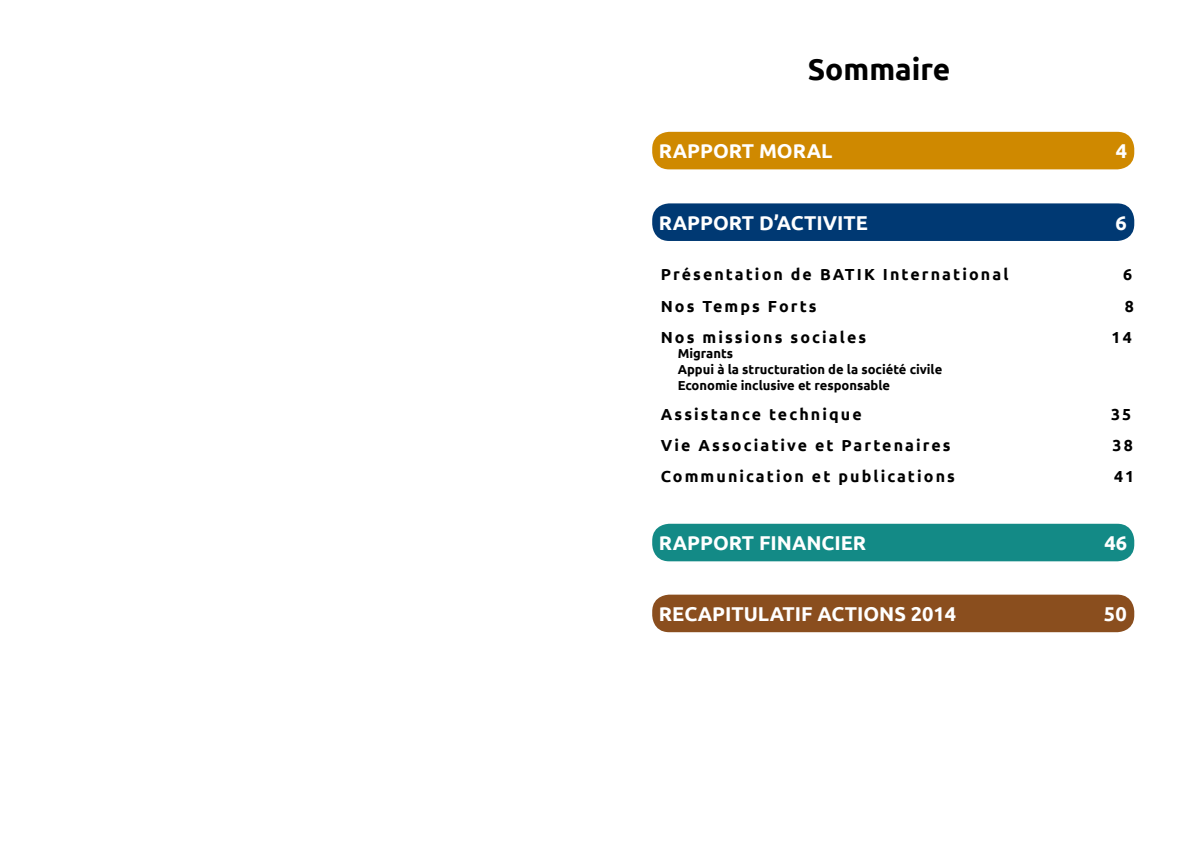
<style>
.page{position:relative;width:1191px;height:842px;background:#fff}
.page>*{position:absolute;margin:0;border:0;box-sizing:border-box;transform-origin:0 0}
.t1{font:700 30px "Ubuntu";color:#000}
.t2{font:700 20px "Ubuntu";color:#fff}
.t3{font:700 16px "Ubuntu";letter-spacing:.13em;color:#000}
.t4{font:700 13px/15.6px "Ubuntu";color:#000}
</style>
<div class="page">
<div style="left:652px;top:132px;width:482px;height:37px;background:#cf8900;border-radius:17px"></div>
<div style="left:652px;top:524px;width:482px;height:37px;background:#138a86;border-radius:17px"></div>
<div style="left:652px;top:595px;width:482px;height:37px;background:#8a4e1e;border-radius:17px"></div>
<div style="left:652px;top:203px;width:482px;height:38px;background:#003973;border-radius:17px"></div>
<h1 class="t1" style="left:807px;top:51px;width:144px">Sommaire</h1>
<p class="t2" style="left:659px;top:139px;width:175px">RAPPORT MORAL</p>
<p class="t2" style="left:1115px;top:139px;width:13px">4</p>
<p class="t2" style="left:659px;top:211px;width:211px">RAPPORT D’ACTIVITE</p>
<p class="t2" style="left:1115px;top:211px;width:13px">6</p>
<p class="t3" style="left:660px;top:265px;width:349px">Présentation de BATIK International</p>
<p class="t3" style="left:1123px;top:265px;width:11px">6</p>
<p class="t3" style="left:660px;top:296px;width:157px">Nos Temps Forts</p>
<p class="t3" style="left:1125px;top:296px;width:11px">8</p>
<p class="t3" style="left:660px;top:327px;width:207px">Nos missions sociales</p>
<p class="t3" style="left:1111px;top:327px;width:22px">14</p>
<p class="t4" style="left:677px;top:346px;width:266px">Migrants<br>Appui à la structuration de la société civile<br>Economie inclusive et responsable</p>
<p class="t3" style="left:660px;top:404px;width:202px">Assistance technique</p>
<p class="t3" style="left:1111px;top:404px;width:22px">35</p>
<p class="t3" style="left:660px;top:435px;width:291px">Vie Associative et Partenaires</p>
<p class="t3" style="left:1112px;top:435px;width:22px">38</p>
<p class="t3" style="left:660px;top:467px;width:296px">Communication et publications</p>
<p class="t3" style="left:1114px;top:467px;width:22px">41</p>
<p class="t2" style="left:659px;top:531px;width:209px">RAPPORT FINANCIER</p>
<p class="t2" style="left:1104px;top:531px;width:24px">46</p>
<p class="t2" style="left:659px;top:602px;width:299px">RECAPITULATIF ACTIONS 2014</p>
<p class="t2" style="left:1104px;top:602px;width:24px">50</p>
</div>
